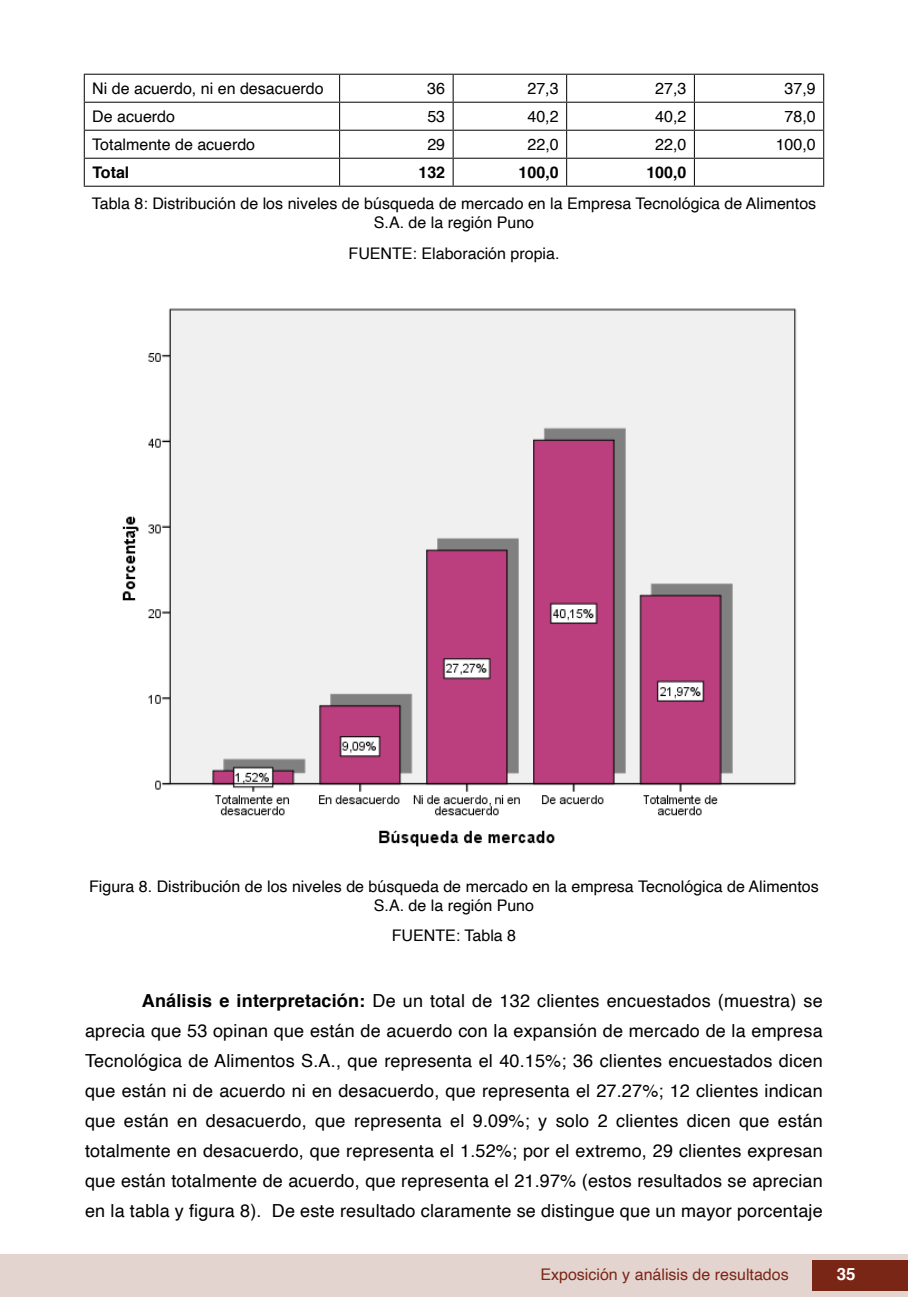
<style>
.page{position:relative;width:908px;height:1304px;background:#fff}
.page>*{position:absolute;margin:0;border:0;box-sizing:border-box;transform-origin:0 0}
.txt{font:18px/30px "Helvetica";letter-spacing:.01em;color:#000;text-align:justify}
.t1{font:700 16.8px "Helvetica";color:#fff}
.imagens_graf_tab{font:16px/19.2px "Helvetica";color:#000;text-align:center}
.tab_txt{font:16px "Helvetica";color:#000}
.t2{font:16px "Helvetica";color:#7a2616}
.tab_txt-2{font:700 16px "Helvetica";color:#000}
.s1{font-weight:700}
</style>
<div class="page">
<div style="left:0;top:1254px;width:906px;height:43px;background:#e4d4d0"></div>
<div style="left:812px;top:1261px;width:95px;height:30px;background:#7a2616"></div>
<svg style="left:85px;top:75px;width:737px;height:111px"></svg>
<hr style="left:84px;top:74px;width:255px;height:1px;background:#000">
<hr style="left:339px;top:74px;width:114px;height:1px;background:#000">
<hr style="left:453px;top:74px;width:113px;height:1px;background:#000">
<hr style="left:566px;top:74px;width:128px;height:1px;background:#000">
<hr style="left:694px;top:74px;width:129px;height:1px;background:#000">
<hr style="left:84px;top:102px;width:255px;height:1px;background:#000">
<hr style="left:339px;top:102px;width:114px;height:1px;background:#000">
<hr style="left:453px;top:102px;width:113px;height:1px;background:#000">
<hr style="left:566px;top:102px;width:128px;height:1px;background:#000">
<hr style="left:694px;top:102px;width:129px;height:1px;background:#000">
<hr style="left:84px;top:130px;width:255px;height:1px;background:#000">
<hr style="left:339px;top:130px;width:114px;height:1px;background:#000">
<hr style="left:453px;top:130px;width:113px;height:1px;background:#000">
<hr style="left:566px;top:130px;width:128px;height:1px;background:#000">
<hr style="left:694px;top:130px;width:129px;height:1px;background:#000">
<hr style="left:84px;top:158px;width:255px;height:1px;background:#000">
<svg style="left:84px;top:75px;width:1px;height:111px"></svg>
<hr style="left:339px;top:158px;width:114px;height:1px;background:#000">
<svg style="left:339px;top:75px;width:1px;height:111px"></svg>
<hr style="left:453px;top:158px;width:113px;height:1px;background:#000">
<svg style="left:452px;top:75px;width:1px;height:111px"></svg>
<hr style="left:566px;top:158px;width:128px;height:1px;background:#000">
<svg style="left:566px;top:75px;width:1px;height:111px"></svg>
<hr style="left:694px;top:158px;width:129px;height:1px;background:#000">
<svg style="left:693px;top:75px;width:1px;height:111px"></svg>
<hr style="left:84px;top:186px;width:255px;height:1px;background:#000">
<hr style="left:339px;top:186px;width:114px;height:1px;background:#000">
<hr style="left:453px;top:186px;width:113px;height:1px;background:#000">
<hr style="left:566px;top:186px;width:128px;height:1px;background:#000">
<hr style="left:694px;top:186px;width:129px;height:1px;background:#000">
<img style="left:122px;top:308px;width:675px;height:539px">
<p class="tab_txt" style="left:92px;top:76px;width:233px">Ni de acuerdo, ni en desacuerdo</p>
<p class="tab_txt" style="left:427px;top:76px;width:19px">36</p>
<p class="tab_txt" style="left:527px;top:76px;width:33px">27,3</p>
<p class="tab_txt" style="left:655px;top:76px;width:33px">27,3</p>
<p class="tab_txt" style="left:784px;top:76px;width:33px">37,9</p>
<p class="tab_txt" style="left:92px;top:104px;width:84px">De acuerdo</p>
<p class="tab_txt" style="left:427px;top:104px;width:19px">53</p>
<p class="tab_txt" style="left:527px;top:104px;width:33px">40,2</p>
<p class="tab_txt" style="left:655px;top:104px;width:33px">40,2</p>
<p class="tab_txt" style="left:784px;top:104px;width:33px">78,0</p>
<p class="tab_txt" style="left:92px;top:132px;width:164px">Totalmente de acuerdo</p>
<p class="tab_txt" style="left:427px;top:132px;width:19px">29</p>
<p class="tab_txt" style="left:527px;top:132px;width:33px">22,0</p>
<p class="tab_txt" style="left:655px;top:132px;width:33px">22,0</p>
<p class="tab_txt" style="left:775px;top:132px;width:42px">100,0</p>
<p class="tab_txt-2" style="left:92px;top:160px;width:39px">Total</p>
<p class="tab_txt-2" style="left:418px;top:160px;width:28px">132</p>
<p class="tab_txt-2" style="left:518px;top:160px;width:42px">100,0</p>
<p class="tab_txt-2" style="left:646px;top:160px;width:42px">100,0</p>
<p class="imagens_graf_tab" style="left:92px;top:195px;width:725px">Tabla 8: Distribución de los niveles de búsqueda de mercado en la Empresa Tecnológica de Alimentos<br>S.A. de la región Puno</p>
<p class="imagens_graf_tab" style="left:348px;top:244px;width:212px">FUENTE: Elaboración propia.</p>
<p class="imagens_graf_tab" style="left:89px;top:877px;width:731px">Figura 8. Distribución de los niveles de búsqueda de mercado en la empresa Tecnológica de Alimentos<br>S.A. de la región Puno</p>
<p class="imagens_graf_tab" style="left:391px;top:927px;width:126px">FUENTE: Tabla 8</p>
<p class="txt" style="left:85px;top:986px;width:738px;text-indent:57px"><span class="s1">Análisis e interpretación:</span> De un total de 132 clientes encuestados (muestra) se aprecia que 53 opinan que están de acuerdo con la expansión de mercado de la empresa Tecnológica de Alimentos S.A., que representa el 40.15%; 36 clientes encuestados dicen que están ni de acuerdo ni en desacuerdo, que representa el 27.27%; 12 clientes indican que están en desacuerdo, que representa el 9.09%; y solo 2 clientes dicen que están totalmente en desacuerdo, que representa el 1.52%; por el extremo, 29 clientes expresan que están totalmente de acuerdo, que representa el 21.97% (estos resultados se aprecian en la tabla y figura 8). De este resultado claramente se distingue que un mayor porcentaje</p>
<p class="t2" style="left:540px;top:1262px;width:250px">Exposición y análisis de resultados</p>
<p class="t1" style="left:836px;top:1261px;width:20px">35</p>
</div>
